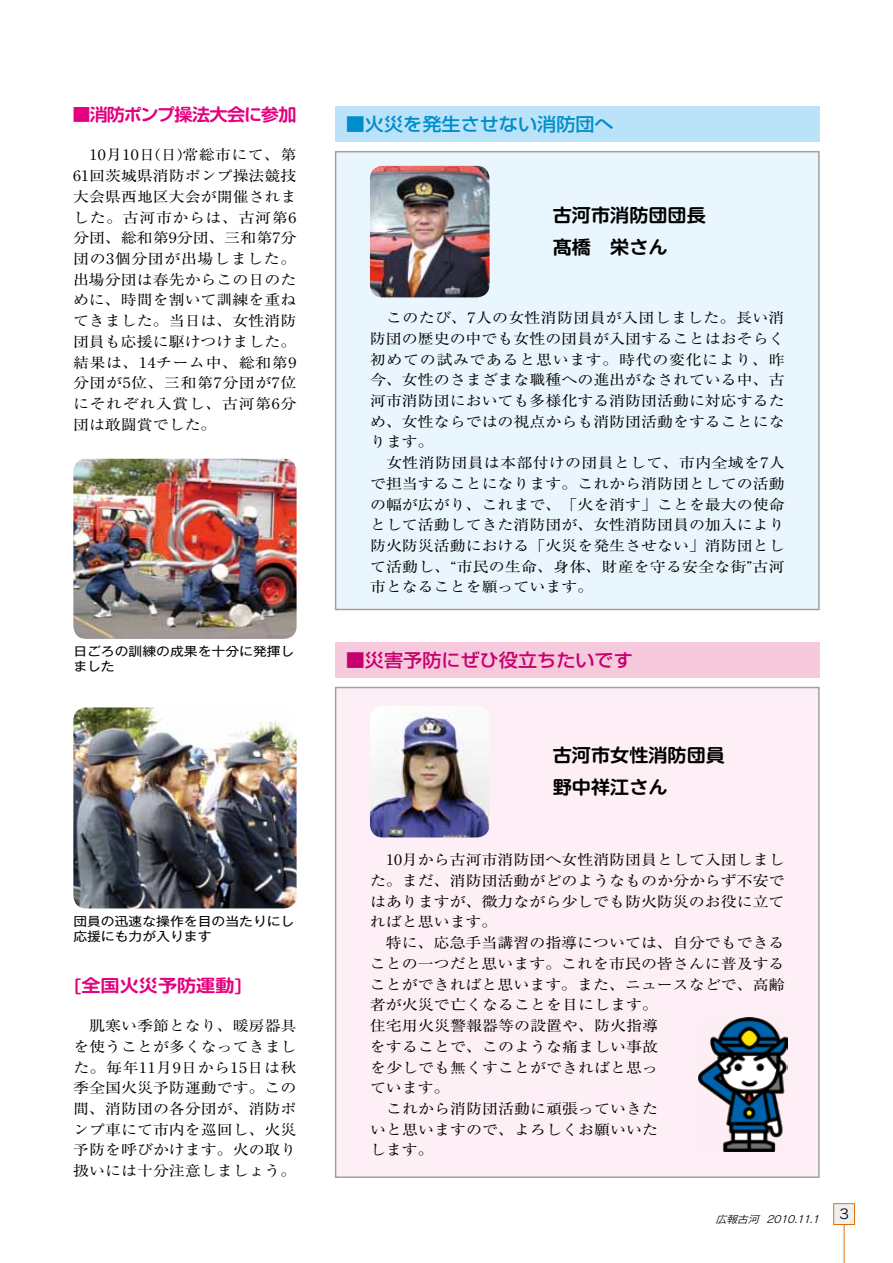
<style>
.page{position:relative;width:893px;height:1263px;background:#fff}
.page>*{position:absolute;margin:0;border:0;box-sizing:border-box;transform-origin:0 0}
.t1{font:700 18.15px/32px "UD Shin M Go Pro De";color:#000;scale:1.05 1}
.t2{font:500 18.15px "Shin Go Pr 6";color:#c6006f;scale:1.05 1}
.t3{font:500 18.15px "Shin Go Pr 6";color:#008dcb;scale:1.05 1}
.t4{font:700 17.25px "Soft Go Std De";letter-spacing:-.06em;color:#e4007f;scale:1.06 1}
.t5{font:700 17.25px "Soft Go Std De";color:#e4007f;scale:1.11 1}
.t6{font:14.4px/20.7px "Ryumin Pr 6";color:#000;text-align:justify;scale:1.11 1}
.t7{font:13.35px "Rodin Pro M";color:#000;scale:1.11 1}
.t8{font:12.45px/14.9px "Gothic MB101 Pr 6";color:#000;scale:1.11 1}
.t9{font:italic 10.05px "Rodin Pro M";color:#000;scale:1.11 1}
.s1{font-family:"DFPHS Mincho CID W3"}
</style>
<div class="page">
<hr style="left:844px;top:1214px;width:1px;height:49px;background:#e27102">
<div style="left:834px;top:1204px;width:20px;height:20px;background:#efefef"></div>
<div style="left:833px;top:1203px;width:22px;height:22px;border:1px solid #e27102"></div>
<div style="left:335px;top:151px;width:485px;height:459px;background:#eaf6fd;border:1px solid #9fa0a0"></div>
<div style="left:335px;top:687px;width:485px;height:491px;background:#fdeff5;border:1px solid #9fa0a0"></div>
<div style="left:335px;top:106px;width:485px;height:35px;background:#bae3f9"></div>
<div style="left:335px;top:642px;width:485px;height:35px;background:#f7c9dd"></div>
<img style="left:73px;top:459px;width:224px;height:180px">
<img style="left:73px;top:707px;width:224px;height:201px">
<img style="left:370px;top:166px;width:120px;height:131px">
<img style="left:370px;top:706px;width:120px;height:131px">
<img style="left:699px;top:1018px;width:89px;height:134px">
<p class="t4" style="left:73px;top:103px;width:213px">■消防ポンプ操法大会に参加</p>
<p class="t6" style="left:73px;top:144px;width:203px;text-indent:17px">10月10日<span class="s1">(</span>日<span class="s1">)</span>常総市にて、第61回茨城県消防ポンプ操法競技大会県西地区大会が開催されました。古河市からは、古河第6分団、総和第9分団、三和第7分団の3個分団が出場しました。出場分団は春先からこの日のために、時間を割いて訓練を重ねてきました。当日は、女性消防団員も応援に駆けつけました。結果は、14チーム中、総和第9分団が5位、三和第7分団が7位にそれぞれ入賞し、古河第6分団は敢闘賞でした。</p>
<p class="t8" style="left:73px;top:643px;width:201px">日ごろの訓練の成果を十分に発揮しました</p>
<p class="t8" style="left:73px;top:913px;width:201px">団員の迅速な操作を目の当たりにし応援にも力が入ります</p>
<p class="t5" style="left:73px;top:973px;width:154px">[全国火災予防運動]</p>
<p class="t6" style="left:73px;top:1014px;width:203px;text-indent:16px">肌寒い季節となり、暖房器具を使うことが多くなってきました。毎年11月9日から15日は秋季全国火災予防運動です。この間、消防団の各分団が、消防ポンプ車にて市内を巡回し、火災予防を呼びかけます。火の取り扱いには十分注意しましょう。</p>
<p class="t3" style="left:346px;top:109px;width:257px">■火災を発生させない消防団へ</p>
<p class="t1" style="left:553px;top:198px;width:147px">古河市消防団団長髙橋　栄さん</p>
<p class="t6" style="left:370px;top:307px;width:375px;text-indent:16px">このたび、7人の女性消防団員が入団しました。長い消防団の歴史の中でも女性の団員が入団することはおそらく初めての試みであると思います。時代の変化により、昨今、女性のさまざまな職種への進出がなされている中、古河市消防団においても多様化する消防団活動に対応するため、女性ならではの視点からも消防団活動をすることになります。</p>
<p class="t6" style="left:370px;top:452px;width:375px;text-indent:16px">女性消防団員は本部付けの団員として、市内全域を7人で担当することになります。これから消防団としての活動の幅が広がり、これまで、「火を消す」ことを最大の使命として活動してきた消防団が、女性消防団員の加入により防火防災活動における「火災を発生させない」消防団として活動し、“市民の生命、身体、財産を守る安全な街”古河市となることを願っています。</p>
<p class="t2" style="left:346px;top:645px;width:275px">■災害予防にぜひ役立ちたいです</p>
<p class="t1" style="left:553px;top:738px;width:166px">古河市女性消防団員野中祥江さん</p>
<p class="t6" style="left:370px;top:849px;width:375px;text-indent:16px">10月から古河市消防団へ女性消防団員として入団しました。まだ、消防団活動がどのようなものか分からず不安ではありますが、微力ながら少しでも防火防災のお役に立てればと思います。</p>
<p class="t6" style="left:386px;top:932px;width:361px">特に、応急手当講習の指導については、自分でもできる</p>
<p class="t6" style="left:370px;top:952px;width:375px">ことの一つだと思います。これを市民の皆さんに普及する</p>
<p class="t6" style="left:370px;top:973px;width:375px">ことができればと思います。また、ニュースなどで、高齢</p>
<p class="t6" style="left:370px;top:994px;width:261px">者が火災で亡くなることを目にします。</p>
<p class="t6" style="left:370px;top:1014px;width:261px">住宅用火災警報器等の設置や、防火指導</p>
<p class="t6" style="left:370px;top:1035px;width:261px">をすることで、このような痛ましい事故</p>
<p class="t6" style="left:370px;top:1056px;width:261px">を少しでも無くすことができればと思っ</p>
<p class="t6" style="left:370px;top:1077px;width:73px">ています。</p>
<p class="t6" style="left:386px;top:1097px;width:247px">これから消防団活動に頑張っていきた</p>
<p class="t6" style="left:370px;top:1118px;width:261px">いと思いますので、よろしくお願いいた</p>
<p class="t6" style="left:370px;top:1139px;width:59px">します。</p>
<p class="t9" style="left:715px;top:1212px;width:98px">広報古河 2010.11.1</p>
<p class="t7" style="left:839px;top:1205px;width:11px">3</p>
</div>
